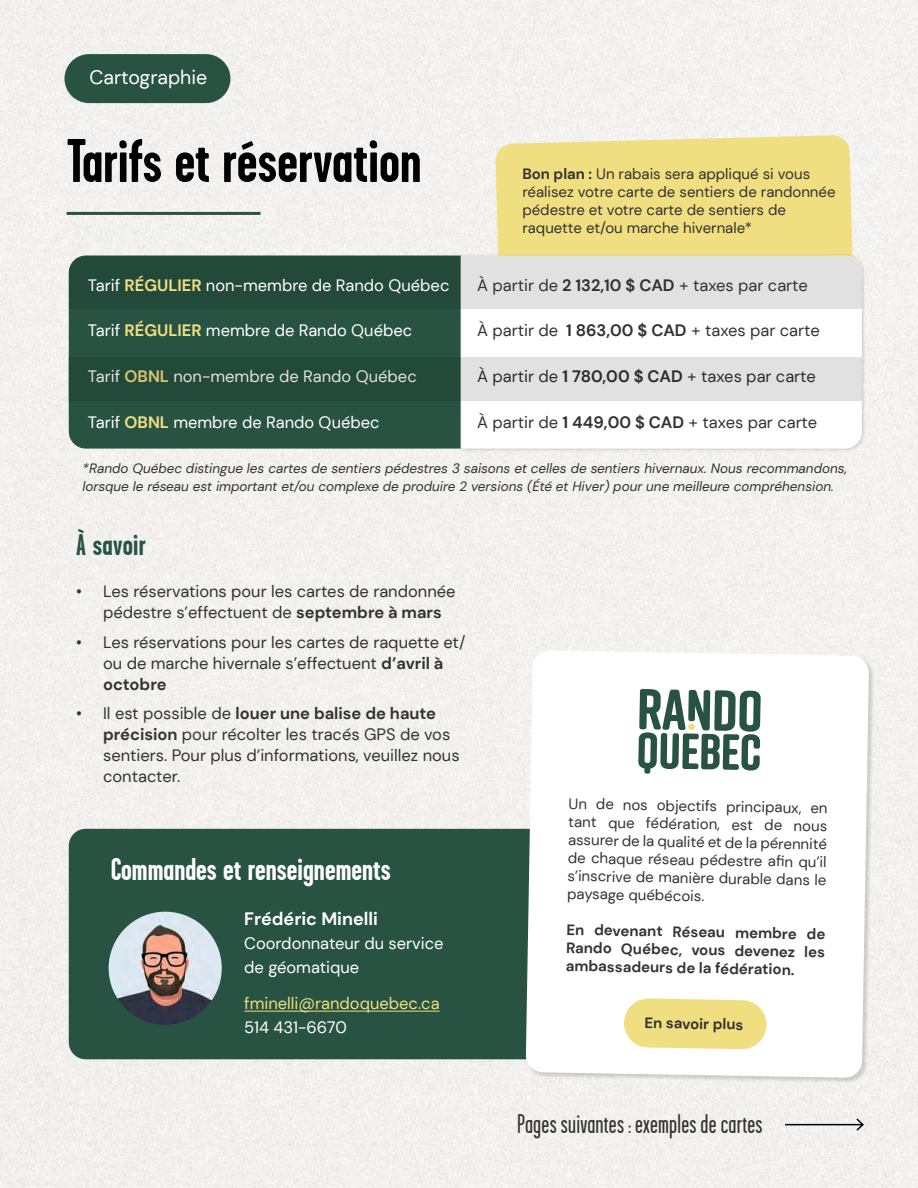
<style>
.page{position:relative;width:918px;height:1188px;background:#f3f1ef}
.page>*{position:absolute;margin:0;border:0;box-sizing:border-box;transform-origin:0 0}
.t1{font:700 61.5px "Garage Gothic";color:#000}
.t2{font:700 31.5px "Garage Gothic";color:#fff}
.t3{font:700 30px "Garage Gothic";letter-spacing:.01em;color:#285444}
.t4{font:27px "Garage Gothic";letter-spacing:.01em;color:#333}
.t5{font:19.5px "DM Sans";color:#fff}
.t6{font:700 18px "DM Sans";color:#fff}
.t7{font:16.5px/21px "DM Sans";color:#333232}
.t8{font:16.5px/24px "DM Sans";color:#fff}
.t9{font:16.5px "DM Sans";color:#333}
.t10{font:16.5px "DM Sans";color:#efdf80}
.t11{font:15px/18px "DM Sans";color:#343334;text-align:justify}
.t12{font:15px/18px "DM Sans";color:#333232}
.t13{font:700 15px/18px "DM Sans";color:#343334;text-align:justify}
.t14{font:700 15px "DM Sans";color:#333232}
.t15{font:italic 13.5px/18px "DM Sans";color:#333232}
.s1{font-weight:700;color:#f0df82}
.s2{font-weight:700}
</style>
<div class="page">
<div style="left:495px;top:135px;width:359px;height:119px;background:#efdf80"></div>
<div style="left:64px;top:54px;width:166px;height:49px;background:#285343;border-radius:24px"></div>
<hr style="left:67px;top:212px;width:194px;height:3px;background:#265343">
<div style="left:69px;top:309px;width:390px;height:140px;background:#285343"></div>
<div style="left:459px;top:254px;width:406px;height:198px;background:#000;opacity:.15"></div>
<svg style="left:461px;top:309px;width:401px;height:140px"></svg>
<svg style="left:69px;top:256px;width:793px;height:53px;background:#83968f"></svg>
<div style="left:69px;top:829px;width:784px;height:230px;background:#285343;border-radius:17px"></div>
<hr style="left:244px;top:1011px;width:196px;height:1px;background:#efdf80">
<img style="left:109px;top:912px;width:113px;height:113px;border-radius:57px">
<hr style="left:785px;top:1124px;width:78px;height:1px;background:#000">
<svg style="left:855px;top:1117px;width:10px;height:15px"></svg>
<svg style="left:69px;top:357px;width:793px;height:44px;background:#83958f"></svg>
<div style="left:526px;top:651px;width:348px;height:432px;background:#000;opacity:.15"></div>
<div style="left:526px;top:650px;width:343px;height:428px;background:#fff"></div>
<svg style="left:638px;top:689px;width:123px;height:85px"></svg>
<div style="left:688px;top:723px;width:7px;height:7px;background:#eedf7f;border-radius:50%"></div>
<svg style="left:624px;top:998px;width:143px;height:51px;background:#f0e28e"></svg>
<p class="t5" style="left:90px;top:65px;width:119px">Cartographie</p>
<h1 class="t1" style="left:67px;top:128px;width:356px">Tarifs et réservation</h1>
<p class="t8" style="left:88px;top:273px;width:363px">Tarif <span class="s1">RÉGULIER</span> non-membre de Rando Québec</p>
<p class="t8" style="left:88px;top:319px;width:326px">Tarif <span class="s1">RÉGULIER</span> membre de Rando Québec</p>
<p class="t8" style="left:88px;top:364px;width:330px">Tarif <span class="s1">OBNL</span> non-membre de Rando Québec</p>
<p class="t8" style="left:88px;top:410px;width:293px">Tarif <span class="s1">OBNL</span> membre de Rando Québec</p>
<p class="t12" style="left:522px;top:165px;width:315px"><span class="s2">Bon plan :</span> Un rabais sera appliqué si vous réalisez votre carte de sentiers de randonnée pédestre et votre carte de sentiers de raquette et/ou marche hivernale*</p>
<p class="t9" style="left:477px;top:275px;width:332px">À partir de <span class="s2">2 132,10 $ CAD</span> + taxes par carte</p>
<p class="t9" style="left:477px;top:320px;width:344px">À partir de <span class="s2">1 863,00 $ CAD</span> + taxes par carte</p>
<p class="t9" style="left:477px;top:366px;width:340px">À partir de <span class="s2">1 780,00 $ CAD</span> + taxes par carte</p>
<p class="t9" style="left:477px;top:412px;width:341px">À partir de <span class="s2">1 449,00 $ CAD</span> + taxes par carte</p>
<p class="t15" style="left:83px;top:459px;width:766px">*Rando Québec distingue les cartes de sentiers pédestres 3 saisons et celles de sentiers hivernaux. Nous recommandons, lorsque le réseau est important et/ou complexe de produire 2 versions (Été et Hiver) pour une meilleure compréhension.</p>
<h3 class="t3" style="left:76px;top:529px;width:71px">À savoir</h3>
<p class="t7" style="left:103px;top:581px;width:354px;text-indent:-27px">• Les réservations pour les cartes de randonnée pédestre s’effectuent de <span class="s2">septembre à mars</span></p>
<p class="t7" style="left:103px;top:631px;width:364px;text-indent:-27px">• Les réservations pour les cartes de raquette et/ ou de marche hivernale s’effectuent <span class="s2">d’avril à octobre</span></p>
<p class="t7" style="left:103px;top:703px;width:358px;text-indent:-27px">• Il est possible de <span class="s2">louer une balise de haute précision</span> pour récolter les tracés GPS de vos sentiers. Pour plus d’informations, veuillez nous contacter.</p>
<h2 class="t2" style="left:111px;top:852px;width:282px">Commandes et renseignements</h2>
<p class="t6" style="left:244px;top:908px;width:135px">Frédéric Minelli</p>
<p class="t8" style="left:244px;top:932px;width:201px">Coordonnateur du service de géomatique</p>
<p class="t10" style="left:244px;top:994px;width:197px">fminelli@randoquebec.ca</p>
<p class="t8" style="left:244px;top:1016px;width:104px">514 431-6670</p>
<p class="t11" style="left:569px;top:795px;width:260px;rotate:1deg">Un de nos objectifs principaux, en tant que fédération, est de nous assurer de la qualité et de la pérennité de chaque réseau pédestre afi n qu’il s’inscrive de manière durable dans le paysage québécois.</p>
<p class="t13" style="left:567px;top:921px;width:260px;rotate:1deg">En devenant Réseau membre de Rando Québec, vous devenez les ambassadeurs de la fédération.</p>
<p class="t14" style="left:645px;top:1013px;width:100px;rotate:1deg">En savoir plus</p>
<h3 class="t4" style="left:517px;top:1110px;width:247px">Pages suivantes : exemples de cartes</h3>
</div>
